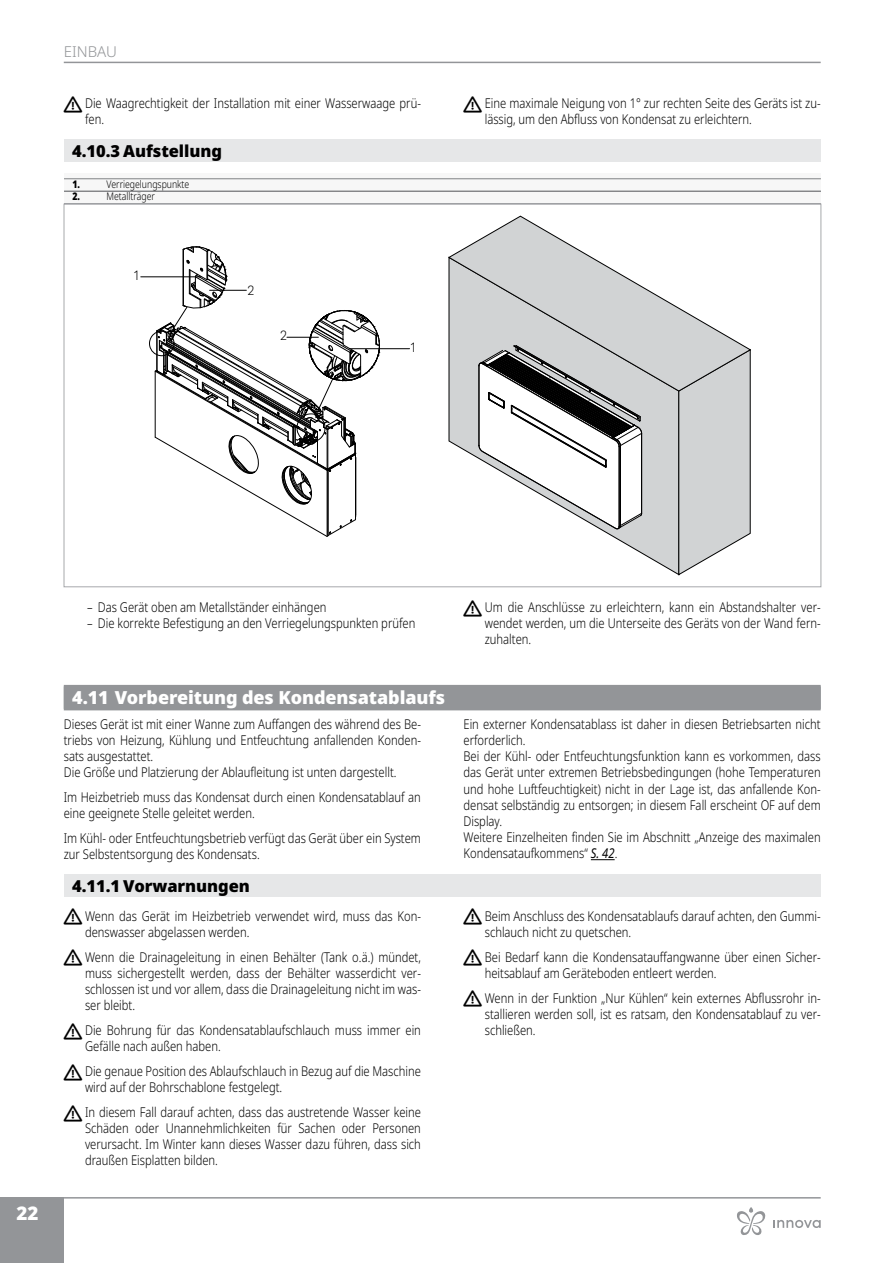
<style>
.page{position:relative;width:893px;height:1263px;background:#fff}
.page>*{position:absolute;margin:0;border:0;box-sizing:border-box;transform-origin:0 0}
.t1{font:900 18.75px "Noto Sans";color:#fff}
.t2{font:900 18px "Noto Sans";letter-spacing:-.005em;color:#fff}
.t3{font:900 16.5px "Noto Sans";letter-spacing:-.005em;color:#000}
.t4{font:300 15px "Noto Sans";color:#939598}
.t5{font:300 13.5px/16.2px "Noto Sans";color:#000;scale:.83 1}
.t6{font:300 12.6px "Sailec";color:#000}
.t7{font:300 10.5px "Noto Sans";color:#000;scale:.83 1}
.t8{font:900 10.5px "Noto Sans";color:#000;scale:.83 1}
.s1{font-weight:400;font-style:italic}
</style>
<div class="page">
<hr style="left:64px;top:1197px;width:757px;height:1px;background:#939598">
<div style="left:0;top:1197px;width:64px;height:66px;background:#939598"></div>
<hr style="left:64px;top:62px;width:757px;height:1px;background:#939598">
<div style="left:64px;top:139px;width:757px;height:23px;background:#e6e7e8"></div>
<div style="left:64px;top:174px;width:757px;height:30px;background:#f7f7f7"></div>
<hr style="left:64px;top:179px;width:757px;height:1px;background:#808285">
<hr style="left:64px;top:191px;width:757px;height:1px;background:#808285">
<hr style="left:64px;top:203px;width:757px;height:1px;background:#808285">
<svg style="left:149px;top:246px;width:231px;height:291px"></svg>
<hr style="left:141px;top:277px;width:60px;height:1px;background:#000">
<hr style="left:349px;top:348px;width:61px;height:1px;background:#000">
<hr style="left:210px;top:290px;width:36px;height:1px;background:#000">
<hr style="left:287px;top:337px;width:31px;height:1px;background:#000">
<svg style="left:449px;top:392px;width:229px;height:183px"></svg>
<svg style="left:678px;top:392px;width:73px;height:183px;background:#cfd1d1"></svg>
<svg style="left:448px;top:216px;width:303px;height:176px"></svg>
<svg style="left:479px;top:345px;width:163px;height:185px"></svg>
<div style="left:64px;top:686px;width:757px;height:24px;background:#939598"></div>
<div style="left:64px;top:685px;width:757px;height:24px;background:#939598"></div>
<svg style="left:591px;top:859px;width:24px;height:1px"></svg>
<div style="left:64px;top:874px;width:757px;height:22px;background:#e6e7e8"></div>
<svg style="left:773px;top:1220px;width:48px;height:8px"></svg>
<svg style="left:737px;top:1207px;width:29px;height:28px"></svg>
<p class="t4" style="left:64px;top:41px;width:18px">Einbau</p>
<p class="t5" style="left:85px;top:95px;width:406px">Die Waagrechtigkeit der Installation mit einer Wasserwaage prü&shy;fen.</p>
<p class="t5" style="left:485px;top:95px;width:406px">Eine maximale Neigung von 1° zur rechten Seite des Geräts ist zu&shy;lässig, um den Abfluss von Kondensat zu erleichtern.</p>
<p class="t3" style="left:72px;top:138px;width:151px">4.10.3 Aufstellung</p>
<p class="t8" style="left:73px;top:176px;width:9px">1.</p>
<p class="t7" style="left:107px;top:176px;width:101px">Verriegelungspunkte</p>
<p class="t8" style="left:73px;top:188px;width:9px">2.</p>
<p class="t7" style="left:107px;top:189px;width:60px">Metallträger</p>
<p class="t6" style="left:134px;top:267px;width:6px">1</p>
<p class="t6" style="left:248px;top:282px;width:8px">2</p>
<p class="t6" style="left:280px;top:327px;width:8px">2</p>
<p class="t6" style="left:411px;top:338px;width:6px">1</p>
<h1 class="t1" style="left:17px;top:1199px;width:23px">22</h1>
<p class="t5" style="left:87px;top:599px;width:290px">– Das Gerät oben am Metallständer einhängen</p>
<p class="t5" style="left:87px;top:615px;width:397px">– Die korrekte Befestigung an den Verriegelungspunkten prüfen</p>
<h2 class="t2" style="left:72px;top:684px;width:374px">4.11 Vorbereitung des Kondensatablaufs</h2>
<p class="t5" style="left:64px;top:716px;width:432px">Dieses Gerät ist mit einer Wanne zum Auffangen des während des Be&shy;triebs von Heizung, Kühlung und Entfeuchtung anfallenden Konden&shy;sats ausgestattet.<br>Die Größe und Platzierung der Ablaufleitung ist unten dargestellt.</p>
<p class="t5" style="left:64px;top:789px;width:432px">Im Heizbetrieb muss das Kondensat durch einen Kondensatablauf an eine geeignete Stelle geleitet werden.</p>
<p class="t5" style="left:64px;top:830px;width:432px">Im Kühl- oder Entfeuchtungsbetrieb verfügt das Gerät über ein System zur Selbstentsorgung des Kondensats.</p>
<p class="t3" style="left:72px;top:873px;width:179px">4.11.1 Vorwarnungen</p>
<p class="t5" style="left:85px;top:908px;width:406px">Wenn das Gerät im Heizbetrieb verwendet wird, muss das Kon&shy;denswasser abgelassen werden.</p>
<p class="t5" style="left:85px;top:949px;width:406px;text-align:justify">Wenn die Drainageleitung in einen Behälter (Tank o.ä.) mündet, muss sichergestellt werden, dass der Behälter wasserdicht ver&shy;schlossen ist und vor allem, dass die Drainageleitung nicht im was&shy;ser bleibt.</p>
<p class="t5" style="left:85px;top:1022px;width:406px">Die Bohrung für das Kondensatablaufschlauch muss immer ein<br>Gefälle nach außen haben.</p>
<p class="t5" style="left:85px;top:1063px;width:406px">Die genaue Position des Ablaufschlauch in Bezug auf die Maschine wird auf der Bohrschablone festgelegt.</p>
<p class="t5" style="left:85px;top:1104px;width:406px;text-align:justify">In diesem Fall darauf achten, dass das austretende Wasser keine Schäden oder Unannehmlichkeiten für Sachen oder Personen verursacht. Im Winter kann dieses Wasser dazu führen, dass sich draußen Eisplatten bilden.</p>
<p class="t5" style="left:485px;top:599px;width:406px;text-align:justify">Um die Anschlüsse zu erleichtern, kann ein Abstandshalter ver&shy;wendet werden, um die Unterseite des Geräts von der Wand fern&shy;zuhalten.</p>
<p class="t5" style="left:463px;top:716px;width:432px">Ein externer Kondensatablass ist daher in diesen Betriebsarten nicht erforderlich.<br>Bei der Kühl- oder Entfeuchtungsfunktion kann es vorkommen, dass das Gerät unter extremen Betriebsbedingungen (hohe Temperaturen und hohe Luftfeuchtigkeit) nicht in der Lage ist, das anfallende Kon&shy;densat selbständig zu entsorgen; in diesem Fall erscheint OF auf dem Display.<br>Weitere Einzelheiten finden Sie im Abschnitt „Anzeige des maximalen Kondensataufkommens“ <span class="s1">S. 42</span>.</p>
<p class="t5" style="left:485px;top:908px;width:406px">Beim Anschluss des Kondensatablaufs darauf achten, den Gummi&shy;schlauch nicht zu quetschen.</p>
<p class="t5" style="left:485px;top:949px;width:406px">Bei Bedarf kann die Kondensatauffangwanne über einen Sicher&shy;heitsablauf am Geräteboden entleert werden.</p>
<p class="t5" style="left:485px;top:990px;width:406px;text-align:justify">Wenn in der Funktion „Nur Kühlen“ kein externes Abflussrohr in&shy;stallieren werden soll, ist es ratsam, den Kondensatablauf zu ver&shy;schließen.</p>
</div>
